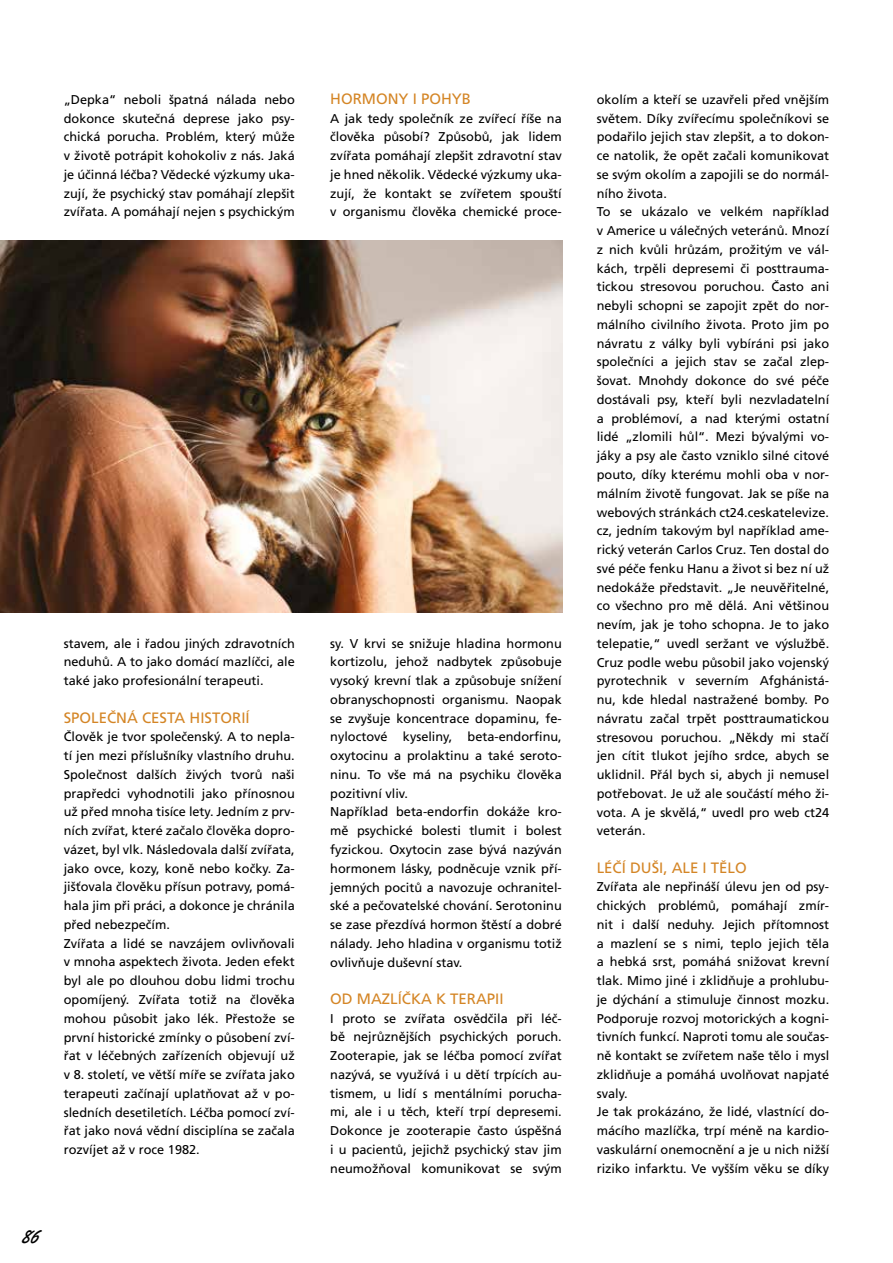
<style>
.page{position:relative;width:893px;height:1263px;background:#fff}
.page>*{position:absolute;margin:0;border:0;box-sizing:border-box;transform-origin:0 0}
.t1{font:21px "Yellowtail";color:#000}
.t2{font:15px "Frutiger OT";color:#d48525}
.t3{font:12.75px/18.8px "Frutiger OT";color:#000;text-align:justify}
</style>
<div class="page">
<img style="left:0;top:240px;width:563px;height:372px">
<p class="t3" style="left:64px;top:90px;width:233px">„Depka“ neboli špatná nálada nebo dokonce skutečná deprese jako psy&shy;chická porucha. Problém, který může v životě potrápit kohokoliv z nás. Jaká je účinná léčba? Vědecké výzkumy uka&shy;zují, že psychický stav pomáhají zlepšit zvířata. A pomáhají nejen s psychickým</p>
<p class="t3" style="left:64px;top:634px;width:233px">stavem, ale i řadou jiných zdravotních neduhů. A to jako domácí mazlíčci, ale také jako profesionální terapeuti.</p>
<p class="t2" style="left:64px;top:709px;width:187px">SPOLEČNÁ CESTA HISTORIÍ</p>
<p class="t3" style="left:64px;top:728px;width:233px;text-align:left">Člověk je tvor společenský. A to nepla&shy;tí jen mezi příslušníky vlastního druhu.<br>Společnost dalších živých tvorů naši prapředci vyhodnotili jako přínosnou už před mnoha tisíce lety. Jedním z prv&shy;ních zvířat, které začalo člověka dopro&shy;vázet, byl vlk. Následovala další zvířata, jako ovce, kozy, koně nebo kočky. Za&shy;jišťovala člověku přísun potravy, pomá&shy;hala jim při práci, a dokonce je chránila před nebezpečím.<br>Zvířata a lidé se navzájem ovlivňovali v mnoha aspektech života. Jeden efekt byl ale po dlouhou dobu lidmi trochu opomíjený. Zvířata totiž na člověka mohou působit jako lék. Přestože se první historické zmínky o působení zví&shy;řat v léčebných zařízeních objevují už v 8. století, ve větší míře se zvířata jako terapeuti začínají uplatňovat až v po&shy;sledních desetiletích. Léčba pomocí zví&shy;řat jako nová vědní disciplína se začala rozvíjet až v roce 1982.</p>
<h1 class="t1" style="left:22px;top:1222px;width:19px">86</h1>
<p class="t2" style="left:330px;top:91px;width:142px">HORMONY I POHYB</p>
<p class="t3" style="left:330px;top:109px;width:233px">A jak tedy společník ze zvířecí říše na člověka působí? Způsobů, jak lidem zvířata pomáhají zlepšit zdravotní stav je hned několik. Vědecké výzkumy uka&shy;zují, že kontakt se zvířetem spouští v organismu člověka chemické proce-</p>
<p class="t3" style="left:330px;top:634px;width:233px;text-align:left">sy. V krvi se snižuje hladina hormonu kortizolu, jehož nadbytek způsobuje vysoký krevní tlak a způsobuje snížení obranyschopnosti organismu. Naopak se zvyšuje koncentrace dopaminu, fe&shy;nyloctové kyseliny, beta-endorfinu, oxytocinu a prolaktinu a také seroto&shy;ninu. To vše má na psychiku člověka pozitivní vliv.<br>Například beta-endorfin dokáže kro&shy;mě psychické bolesti tlumit i bolest fyzickou. Oxytocin zase bývá nazýván hormonem lásky, podněcuje vznik pří&shy;jemných pocitů a navozuje ochranitel&shy;ské a pečovatelské chování. Serotoninu se zase přezdívá hormon štěstí a dobré nálady. Jeho hladina v organismu totiž ovlivňuje duševní stav.</p>
<p class="t2" style="left:330px;top:991px;width:175px">OD MAZLÍČKA K TERAPII</p>
<p class="t3" style="left:330px;top:1009px;width:233px">I proto se zvířata osvědčila při léč&shy;bě nejrůznějších psychických poruch.<br>Zooterapie, jak se léčba pomocí zvířat nazývá, se využívá i u dětí trpících au&shy;tismem, u lidí s mentálními porucha&shy;mi, ale i u těch, kteří trpí depresemi.<br>Dokonce je zooterapie často úspěšná i u pacientů, jejichž psychický stav jim neumožňoval komunikovat se svým</p>
<p class="t3" style="left:597px;top:90px;width:234px;text-align:left">okolím a kteří se uzavřeli před vnějším světem. Díky zvířecímu společníkovi se podařilo jejich stav zlepšit, a to dokon&shy;ce natolik, že opět začali komunikovat se svým okolím a zapojili se do normál&shy;ního života.<br>To se ukázalo ve velkém například v Americe u válečných veteránů. Mnozí z nich kvůli hrůzám, prožitým ve vál&shy;kách, trpěli depresemi či posttrauma&shy;tickou stresovou poruchou. Často ani nebyli schopni se zapojit zpět do nor&shy;málního civilního života. Proto jim po návratu z války byli vybíráni psi jako společníci a jejich stav se začal zlep&shy;šovat. Mnohdy dokonce do své péče dostávali psy, kteří byli nezvladatelní a problémoví, a nad kterými ostatní lidé „zlomili hůl“. Mezi bývalými vo&shy;jáky a psy ale často vzniklo silné citové pouto, díky kterému mohli oba v nor&shy;málním životě fungovat. Jak se píše na webových stránkách ct24.ceskatelevize. cz, jedním takovým byl například ame&shy;rický veterán Carlos Cruz. Ten dostal do své péče fenku Hanu a život si bez ní už nedokáže představit. „Je neuvěřitelné, co všechno pro mě dělá. Ani většinou nevím, jak je toho schopna. Je to jako telepatie,“ uvedl seržant ve výslužbě.<br>Cruz podle webu působil jako vojenský pyrotechnik v severním Afghánistá&shy;nu, kde hledal nastražené bomby. Po návratu začal trpět posttraumatickou stresovou poruchou. „Někdy mi stačí jen cítit tlukot jejího srdce, abych se uklidnil. Přál bych si, abych ji nemusel potřebovat. Je už ale součástí mého ži&shy;vota. A je skvělá,“ uvedl pro web ct24 veterán.</p>
<p class="t2" style="left:597px;top:859px;width:152px">LÉČÍ DUŠI, ALE I TĚLO</p>
<p class="t3" style="left:597px;top:878px;width:234px;text-align:left">Zvířata ale nepřináší úlevu jen od psy&shy;chických problémů, pomáhají zmír&shy;nit i další neduhy. Jejich přítomnost a mazlení se s nimi, teplo jejich těla a hebká srst, pomáhá snižovat krevní tlak. Mimo jiné i zklidňuje a prohlubu&shy;je dýchání a stimuluje činnost mozku.<br>Podporuje rozvoj motorických a kogni&shy;tivních funkcí. Naproti tomu ale součas&shy;ně kontakt se zvířetem naše tělo i mysl zklidňuje a pomáhá uvolňovat napjaté svaly.<br>Je tak prokázáno, že lidé, vlastnící do&shy;mácího mazlíčka, trpí méně na kardio&shy;vaskulární onemocnění a je u nich nižší riziko infarktu. Ve vyšším věku se díky</p>
</div>
